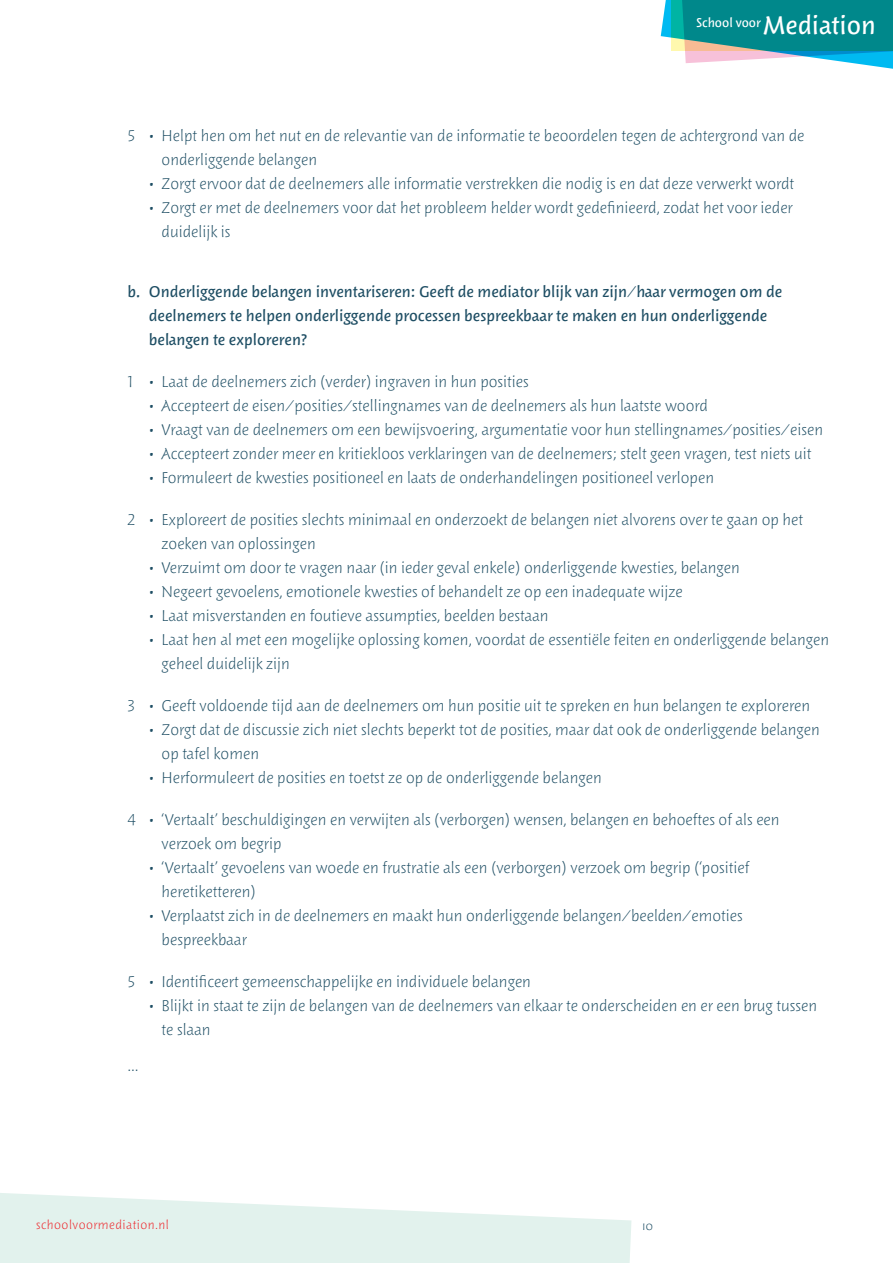
<style>
.page{position:relative;width:893px;height:1263px;background:#fff}
.page>*{position:absolute;margin:0;border:0;box-sizing:border-box;transform-origin:0 0}
.t1{font:300 18px/24px "Woodland ITC";color:#1e4e64}
.t2{font:500 18px/24px "Woodland ITC";color:#1e4e64}
.t3{font:500 14.7px "Woodland ITC";color:#fff}
.t4{font:300 14.25px "Woodland ITC";letter-spacing:.03em;color:#ee1d23}
.t5{font:300 14.25px "Woodland ITC";color:#1e4e64}
.s1{font-size:29.4px}
</style>
<div class="page">
<svg style="left:661px;top:0;width:232px;height:69px"></svg>
<svg style="left:671px;top:0;width:222px;height:51px;background:#0e8d8c"></svg>
<svg style="left:0;top:1193px;width:631px;height:70px"></svg>
<p class="t3" style="left:696px;top:15px;width:181px">School voor <span class="s1">Mediation</span></p>
<p class="t1" style="left:162px;top:124px;width:644px;text-indent:-34px">^ • Helpt hen om het nut en de relevantie van de informatie te beoordelen tegen de achtergrond van de onderliggende belangen</p>
<p class="t1" style="left:149px;top:172px;width:647px">• Zorgt ervoor dat de deelnemers alle informatie verstrekken die nodig is en dat deze verwerkt wordt</p>
<p class="t1" style="left:162px;top:196px;width:633px;text-indent:-13px">• Zorgt er met de deelnemers voor dat het probleem helder wordt gedefinieerd, zodat het voor ieder duidelijk is</p>
<p class="t2" style="left:149px;top:280px;width:635px;text-indent:-21px">b. Onderliggende belangen inventariseren: Geeft de mediator blijk van zijn/haar vermogen om de deelnemers te helpen onderliggende processen bespreekbaar te maken en hun onderliggende belangen te exploreren?</p>
<p class="t1" style="left:128px;top:370px;width:403px">+ • Laat de deelnemers zich (verder) ingraven in hun posities</p>
<p class="t1" style="left:149px;top:394px;width:561px">• Accepteert de eisen/posities/stellingnames van de deelnemers als hun laatste woord</p>
<p class="t1" style="left:149px;top:418px;width:676px">• Vraagt van de deelnemers om een bewijsvoering, argumentatie voor hun stellingnames/posities/eisen</p>
<p class="t1" style="left:149px;top:442px;width:664px">• Accepteert zonder meer en kritiekloos verklaringen van de deelnemers; stelt geen vragen, test niets uit</p>
<p class="t1" style="left:149px;top:466px;width:567px">• Formuleert de kwesties positioneel en laats de onderhandelingen positioneel verlopen</p>
<p class="t1" style="left:162px;top:508px;width:643px;text-indent:-34px">&lt; • Exploreert de posities slechts minimaal en onderzoekt de belangen niet alvorens over te gaan op het zoeken van oplossingen</p>
<p class="t1" style="left:149px;top:556px;width:593px">• Verzuimt om door te vragen naar (in ieder geval enkele) onderliggende kwesties, belangen</p>
<p class="t1" style="left:149px;top:580px;width:535px">• Negeert gevoelens, emotionele kwesties of behandelt ze op een inadequate wijze</p>
<p class="t1" style="left:149px;top:604px;width:401px">• Laat misverstanden en foutieve assumpties, beelden bestaan</p>
<p class="t1" style="left:162px;top:628px;width:669px;text-indent:-13px">• Laat hen al met een mogelijke oplossing komen, voordat de essentiële feiten en onderliggende belangen geheel duidelijk zijn</p>
<p class="t1" style="left:128px;top:694px;width:684px">= • Geeft voldoende tijd aan de deelnemers om hun positie uit te spreken en hun belangen te exploreren</p>
<p class="t1" style="left:162px;top:718px;width:660px;text-indent:-13px">• Zorgt dat de discussie zich niet slechts beperkt tot de posities, maar dat ook de onderliggende belangen op tafel komen</p>
<p class="t1" style="left:149px;top:766px;width:454px">• Herformuleert de posities en toetst ze op de onderliggende belangen</p>
<p class="t1" style="left:162px;top:808px;width:620px;text-indent:-34px">&gt; • ‘Vertaalt’ beschuldigingen en verwijten als (verborgen) wensen, belangen en behoeftes of als een verzoek om begrip</p>
<p class="t1" style="left:162px;top:856px;width:589px;text-indent:-13px">• ‘Vertaalt’ gevoelens van woede en frustratie als een (verborgen) verzoek om begrip (‘positief heretiketteren)</p>
<p class="t1" style="left:162px;top:904px;width:583px;text-indent:-13px">• Verplaatst zich in de deelnemers en maakt hun onderliggende belangen/beelden/emoties bespreekbaar</p>
<p class="t1" style="left:128px;top:970px;width:405px">^ • Identificeert gemeenschappelijke en individuele belangen</p>
<p class="t1" style="left:162px;top:994px;width:657px;text-indent:-13px">• Blijkt in staat te zijn de belangen van de deelnemers van elkaar te onderscheiden en er een brug tussen te slaan</p>
<p class="t1" style="left:128px;top:1054px;width:12px">...</p>
<p class="t4" style="left:36px;top:1218px;width:134px">schoolvoormediation.nl</p>
<p class="t5" style="left:642px;top:1218px;width:13px">10</p>
</div>
